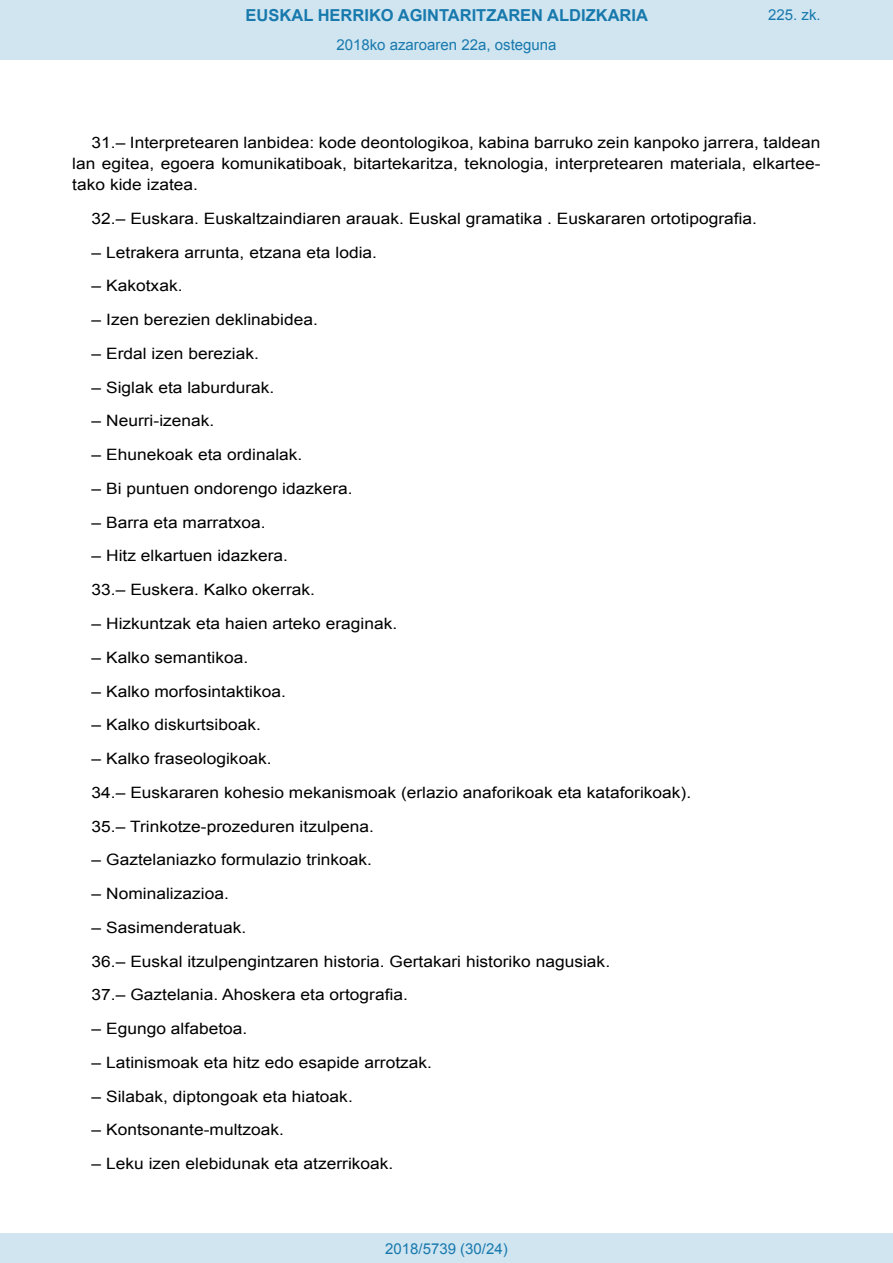
<style>
.page{position:relative;width:893px;height:1263px;background:#fff}
.page>*{position:absolute;margin:0;border:0;box-sizing:border-box;transform-origin:0 0}
.t1{font:700 16.5px "Arial";color:#1879ad}
.BOPVDetalle{font:15.6px/21px "Arial";color:#000;text-align:justify;scale:1.11 1}
.Paginacion_Centro{font:15px "Arial";color:#1879ad}
</style>
<div class="page">
<div style="left:0;top:0;width:893px;height:60px;background:#d0e5f0"></div>
<div style="left:0;top:1233px;width:893px;height:30px;background:#d0e5f0"></div>
<p class="t1" style="left:246px;top:4px;width:404px">EUSKAL HERRIKO AGINTARITZAREN ALDIZKARIA</p>
<p class="Paginacion_Centro" style="left:336px;top:35px;width:222px">2018ko azaroaren 22a, osteguna</p>
<p class="Paginacion_Centro" style="left:768px;top:5px;width:54px">225. zk.</p>
<p class="BOPVDetalle" style="left:72px;top:132px;width:676px;text-indent:19px">31.– Interpretearen lanbidea: kode deontologikoa, kabina barruko zein kanpoko jarrera, taldean lan egitea, egoera komunikatiboak, bitartekaritza, teknologia, interpretearen materiala, elkartee&shy;tako kide izatea.</p>
<p class="BOPVDetalle" style="left:92px;top:208px;width:601px">32.– Euskara. Euskaltzaindiaren arauak. Euskal gramatika . Euskararen ortotipografia.</p>
<p class="BOPVDetalle" style="left:92px;top:242px;width:259px">– Letrakera arrunta, etzana eta lodia.</p>
<p class="BOPVDetalle" style="left:92px;top:276px;width:83px">– Kakotxak.</p>
<p class="BOPVDetalle" style="left:92px;top:309px;width:205px">– Izen berezien deklinabidea.</p>
<p class="BOPVDetalle" style="left:92px;top:343px;width:152px">– Erdal izen bereziak.</p>
<p class="BOPVDetalle" style="left:92px;top:377px;width:166px">– Siglak eta laburdurak.</p>
<p class="BOPVDetalle" style="left:92px;top:411px;width:112px">– Neurri-izenak.</p>
<p class="BOPVDetalle" style="left:92px;top:444px;width:191px">– Ehunekoak eta ordinalak.</p>
<p class="BOPVDetalle" style="left:92px;top:478px;width:237px">– Bi puntuen ondorengo idazkera.</p>
<p class="BOPVDetalle" style="left:92px;top:512px;width:158px">– Barra eta marratxoa.</p>
<p class="BOPVDetalle" style="left:92px;top:546px;width:178px">– Hitz elkartuen idazkera.</p>
<p class="BOPVDetalle" style="left:92px;top:579px;width:203px">33.– Euskera. Kalko okerrak.</p>
<p class="BOPVDetalle" style="left:92px;top:613px;width:277px">– Hizkuntzak eta haien arteko eraginak.</p>
<p class="BOPVDetalle" style="left:92px;top:647px;width:143px">– Kalko semantikoa.</p>
<p class="BOPVDetalle" style="left:92px;top:681px;width:177px">– Kalko morfosintaktikoa.</p>
<p class="BOPVDetalle" style="left:92px;top:714px;width:154px">– Kalko diskurtsiboak.</p>
<p class="BOPVDetalle" style="left:92px;top:748px;width:164px">– Kalko fraseologikoak.</p>
<p class="BOPVDetalle" style="left:92px;top:782px;width:542px">34.– Euskararen kohesio mekanismoak (erlazio anaforikoak eta kataforikoak).</p>
<p class="BOPVDetalle" style="left:92px;top:816px;width:256px">35.– Trinkotze-prozeduren itzulpena.</p>
<p class="BOPVDetalle" style="left:92px;top:849px;width:254px">– Gaztelaniazko formulazio trinkoak.</p>
<p class="BOPVDetalle" style="left:92px;top:883px;width:125px">– Nominalizazioa.</p>
<p class="BOPVDetalle" style="left:92px;top:917px;width:141px">– Sasimenderatuak.</p>
<p class="BOPVDetalle" style="left:92px;top:951px;width:469px">36.– Euskal itzulpengintzaren historia. Gertakari historiko nagusiak.</p>
<p class="BOPVDetalle" style="left:92px;top:984px;width:286px">37.– Gaztelania. Ahoskera eta ortografia.</p>
<p class="BOPVDetalle" style="left:92px;top:1018px;width:142px">– Egungo alfabetoa.</p>
<p class="BOPVDetalle" style="left:92px;top:1052px;width:308px">– Latinismoak eta hitz edo esapide arrotzak.</p>
<p class="BOPVDetalle" style="left:92px;top:1086px;width:237px">– Silabak, diptongoak eta hiatoak.</p>
<p class="BOPVDetalle" style="left:92px;top:1119px;width:175px">– Kontsonante-multzoak.</p>
<p class="BOPVDetalle" style="left:92px;top:1153px;width:273px">– Leku izen elebidunak eta atzerrikoak.</p>
<p class="Paginacion_Centro" style="left:385px;top:1238px;width:124px">2018/5739 (30/24)</p>
</div>
